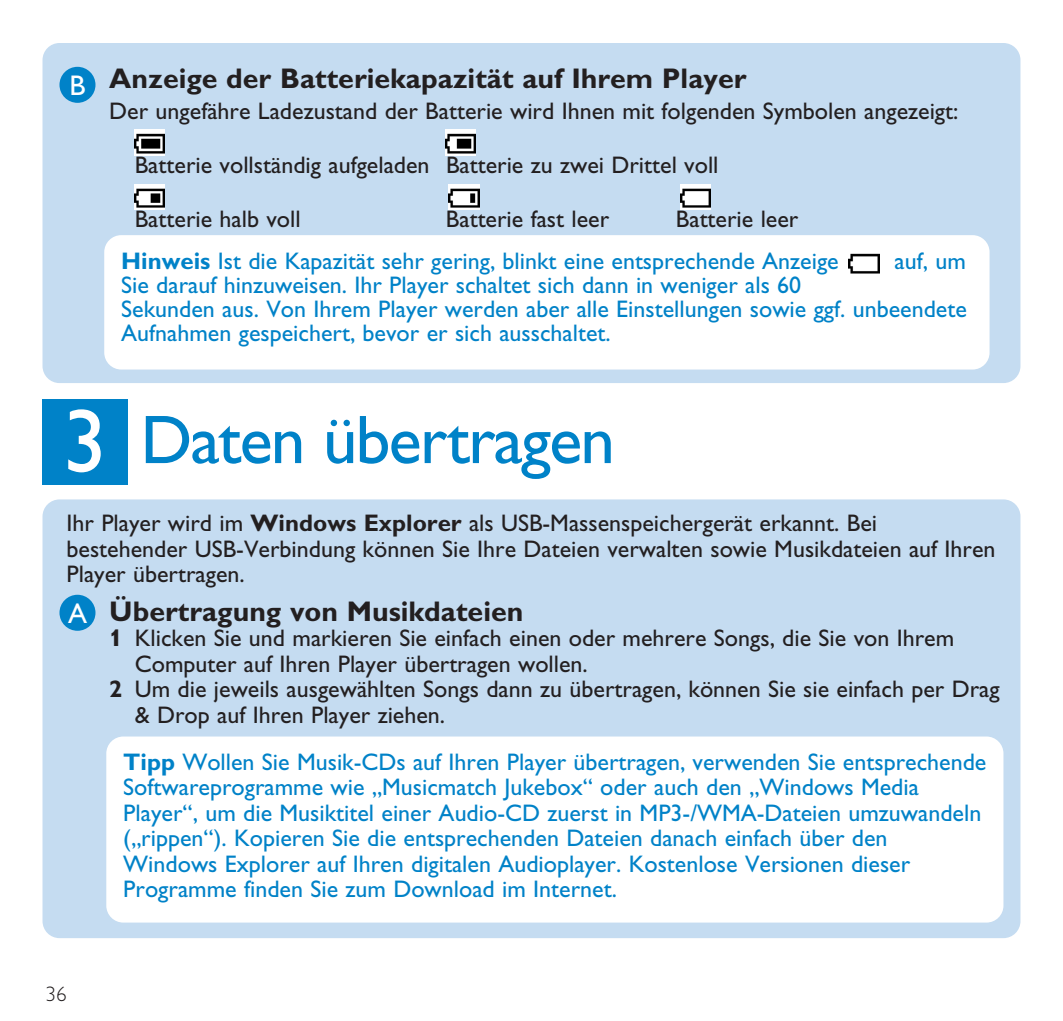
<style>
.page{position:relative;width:1063px;height:1021px;background:#fff}
.page>*{position:absolute;margin:0;border:0;box-sizing:border-box;transform-origin:0 0}
.t1{font:69px "Gill Sans";letter-spacing:-.025em;color:#0082c8}
.t2{font:700 28.5px "Gill Alt One";color:#231f20}
.t3{font:28.5px "Gill Sans Std";color:#fff}
.t4{font:24px/25.5px "Gill Alt One";color:#0082c8}
.t5{font:24px/25.5px "Gill Alt One";color:#231f20}
.t6{font:300 21px "Gill Alt One";color:#231f20}
.s1{font-weight:700}
.s2{font-size:90px;color:#fff}
</style>
<div class="page">
<div style="left:43px;top:499px;width:977px;height:439px;background:#c5dcf1;border-radius:17px"></div>
<div style="left:43px;top:43px;width:977px;height:340px;background:#c5dcf1;border-radius:17px"></div>
<div style="left:43px;top:399px;width:85px;height:86px;background:#0082c8"></div>
<div style="left:106px;top:736px;width:897px;height:186px;background:#fff;border-radius:17px"></div>
<img style="left:680px;top:184px;width:30px;height:25px">
<img style="left:449px;top:184px;width:30px;height:25px">
<img style="left:135px;top:184px;width:30px;height:25px">
<img style="left:445px;top:130px;width:30px;height:25px">
<img style="left:135px;top:130px;width:30px;height:25px">
<div style="left:59px;top:67px;width:36px;height:36px;background:#0082c8;border-radius:50%"></div>
<div style="left:59px;top:594px;width:36px;height:36px;background:#0082c8;border-radius:50%"></div>
<div style="left:104px;top:235px;width:886px;height:134px;background:#fff;border-radius:17px"></div>
<img style="left:849px;top:253px;width:31px;height:21px">
<p class="t3" style="left:70px;top:75px;width:18px">B</p>
<p class="t2" style="left:109px;top:69px;width:639px">Anzeige der Batteriekapazität auf Ihrem Player</p>
<p class="t5" style="left:109px;top:101px;width:851px">Der ungefähre Ladezustand der Batterie wird Ihnen mit folgenden Symbolen angezeigt:</p>
<p class="t5" style="left:135px;top:155px;width:585px">Batterie vollständig aufgeladen Batterie zu zwei Drittel voll</p>
<p class="t5" style="left:135px;top:209px;width:167px">Batterie halb voll</p>
<p class="t5" style="left:446px;top:209px;width:165px">Batterie fast leer</p>
<p class="t5" style="left:676px;top:209px;width:124px">Batterie leer</p>
<p class="t4" style="left:121px;top:250px;width:719px"><span class="s1">Hinweis</span> Ist die Kapazität sehr gering, blinkt eine entsprechende Anzeige</p>
<p class="t4" style="left:895px;top:250px;width:73px">auf, um</p>
<p class="t4" style="left:121px;top:275px;width:847px;line-height:24px">Sie darauf hinzuweisen. Ihr Player schaltet sich dann in weniger als 60<br>Sekunden aus. Von Ihrem Player werden aber alle Einstellungen sowie ggf. unbeendete<br>Aufnahmen gespeichert, bevor er sich ausschaltet.</p>
<h1 class="t1" style="left:63px;top:416px;width:554px"><span class="s2">3</span> Daten übertragen</h1>
<p class="t5" style="left:67px;top:513px;width:931px">Ihr Player wird im <span class="s1">Windows Explorer</span> als USB-Massenspeichergerät erkannt. Bei bestehender USB-Verbindung können Sie Ihre Dateien verwalten sowie Musikdateien auf Ihren<br>Player übertragen.</p>
<p class="t2" style="left:109px;top:601px;width:416px">Übertragung von Musikdateien</p>
<p class="t5" style="left:109px;top:628px;width:846px"><span class="s1">1</span> Klicken Sie und markieren Sie einfach einen oder mehrere Songs, die Sie von Ihrem</p>
<p class="t5" style="left:135px;top:653px;width:455px">Computer auf Ihren Player übertragen wollen.</p>
<p class="t5" style="left:109px;top:679px;width:892px"><span class="s1">2</span> Um die jeweils ausgewählten Songs dann zu übertragen, können Sie sie einfach per Drag</p>
<p class="t5" style="left:135px;top:704px;width:312px">&amp; Drop auf Ihren Player ziehen.</p>
<p class="t4" style="left:123px;top:751px;width:865px"><span class="s1">Tipp</span> Wollen Sie Musik-CDs auf Ihren Player übertragen, verwenden Sie entsprechende Softwareprogramme wie „Musicmatch Jukebox“ oder auch den „Windows Media Player“, um die Musiktitel einer Audio-CD zuerst in MP3-/WMA-Dateien umzuwandeln („rippen“). Kopieren Sie die entsprechenden Dateien danach einfach über den Windows Explorer auf Ihren digitalen Audioplayer. Kostenlose Versionen dieser Programme finden Sie zum Download im Internet.</p>
<p class="t3" style="left:68px;top:603px;width:21px">A</p>
<p class="t6" style="left:46px;top:986px;width:22px">36</p>
</div>
